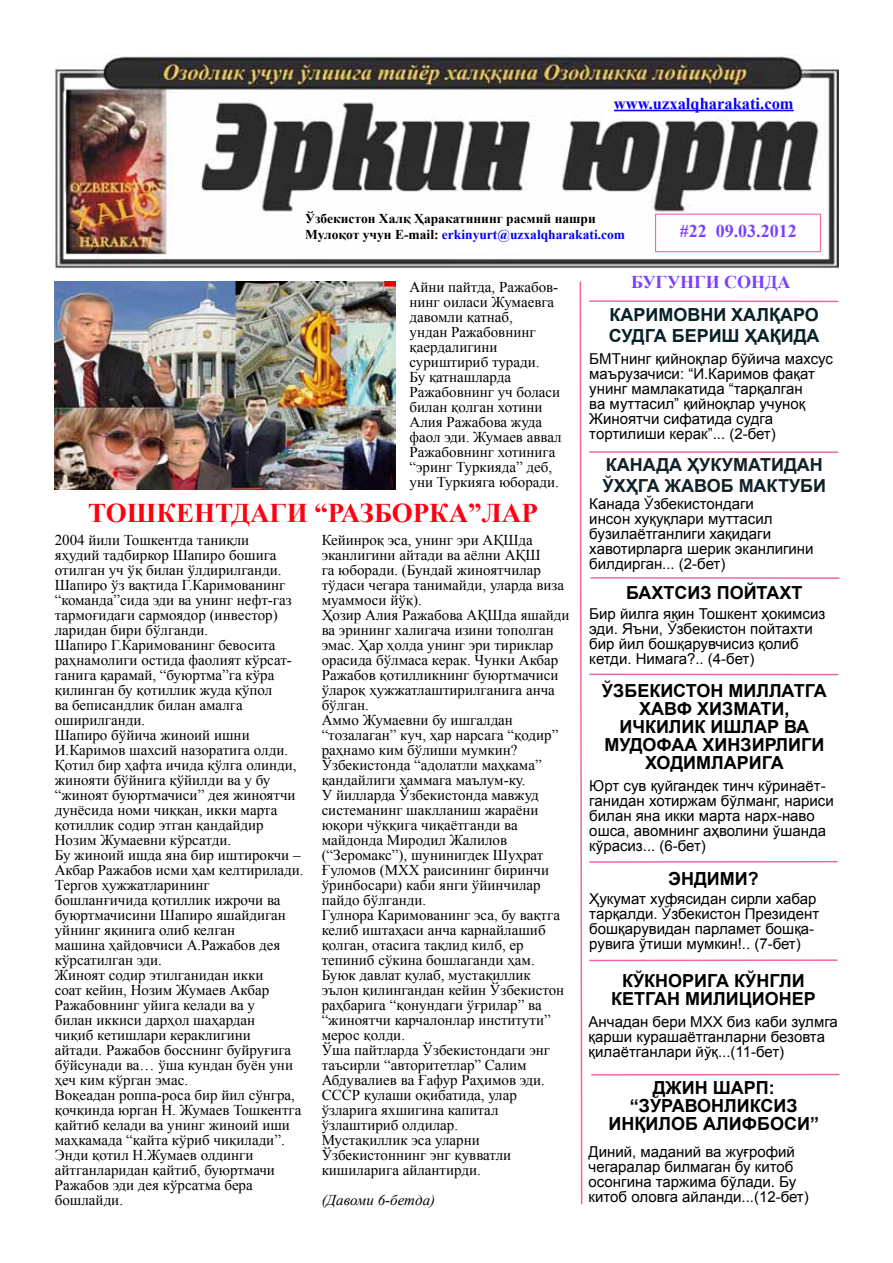
<style>
.page{position:relative;width:893px;height:1263px;background:#fff}
.page>*{position:absolute;margin:0;border:0;box-sizing:border-box;transform-origin:0 0}
.t1{font:700 27px "Times New Roman";color:#ff0013}
.t2{font:700 18px/18px "Arial";color:#000;text-align:center}
.t3{font:700 18px/21.6px "Arial";color:#122028}
.t4{font:700 18px/21px "Arial";color:#082028}
.t5{font:700 18px "Times New Roman";color:#7a40ff}
.t6{font:700 18px "Arial";color:#050000}
.t7{font:700 16.5px "Times New Roman";color:#0a00ff}
.t8{font:15px/15px "Times New Roman";color:#000}
.t9{font:15px/15px "Arial";color:#000}
.t10{font:italic 15px "Times New Roman";color:#000}
.t11{font:700 13.5px/16.2px "Times New Roman";color:#000}
.s1{color:#00f}
</style>
<div class="page">
<img style="left:55px;top:54px;width:784px;height:215px">
<div style="left:655px;top:214px;width:166px;height:38px;border:1px solid #f067a6"></div>
<hr style="left:614px;top:110px;width:180px;height:1px;background:#0a00ff">
<img style="left:55px;top:282px;width:340px;height:207px">
<svg style="left:579px;top:281px;width:4px;height:924px"></svg>
<hr style="left:589px;top:451px;width:249px;height:2px;background:#f067a6">
<hr style="left:589px;top:674px;width:249px;height:1px;background:#f067a6">
<hr style="left:591px;top:577px;width:248px;height:2px;background:#f067a6">
<hr style="left:589px;top:300px;width:249px;height:2px;background:#f067a6">
<hr style="left:589px;top:861px;width:249px;height:2px;background:#f067a6">
<hr style="left:589px;top:959px;width:249px;height:2px;background:#f067a6">
<hr style="left:591px;top:1074px;width:248px;height:1px;background:#f067a6">
<p class="t7" style="left:614px;top:92px;width:181px">www.uzxalqharakati.com</p>
<p class="t11" style="left:305px;top:210px;width:321px">Ўзбекистон Халқ Ҳаракатининг расмий нашри<br>Мулоқот учун E-mail: <span class="s1">erkinyurt@uzxalqharakati.com</span></p>
<p class="t5" style="left:680px;top:218px;width:118px">#22 09.03.2012</p>
<p class="t8" style="left:409px;top:279px;width:154px">Айни пайтда, Ражабов&shy;нинг оиласи Жумаевга давомли қатнаб,<br>ундан Ражабовнинг қаердалигини суриштириб туради.<br>Бу қатнашларда<br>Ражабовнинг уч боласи билан қолган хотини<br>Алия Ражабова жуда фаол эди. Жумаев аввал<br>Ражабовнинг хотинига “эринг Туркияда” деб, уни Туркияга юборади.</p>
<p class="t5" style="left:631px;top:269px;width:64px">БУГУНГИ</p>
<p class="t5" style="left:724px;top:269px;width:28px">СОНДА</p>
<p class="t4" style="left:609px;top:305px;width:212px">Каримовни ХАЛҚАРО судга бериш ҳақида</p>
<p class="t9" style="left:589px;top:352px;width:245px">БМТнинг қийноқлар бўйича махсус маърузачиси: “И.Каримов фақат унинг мамлакатида “тарқалган<br>ва муттасил” қийноқлар учуноқ<br>Жиноятчи сифатида судга тортилиши керак”... (2-бет)</p>
<p class="t3" style="left:603px;top:454px;width:225px">Канада ҳукуматидан<br>ЎХҲга жавоб мактуби</p>
<p class="t9" style="left:589px;top:496px;width:226px">Канада Ўзбекистондаги<br>инсон хуқуқлари муттасил бузилаётганлиги хақидаги хавотирларга шерик эканлигини билдирган... (2-бет)</p>
<p class="t6" style="left:626px;top:580px;width:178px">Бахтсиз пойтахт</p>
<p class="t9" style="left:589px;top:607px;width:238px">Бир йилга яқин Тошкент ҳокимсиз эди. Яъни, Ўзбекистон пойтахти бир йил бошқарувчисиз қолиб кетди. Нимага?.. (4-бет)</p>
<p class="t2" style="left:602px;top:682px;width:226px">Ўзбекистон Миллатга<br>Хавф Хизмати,<br>Ичкилик Ишлар ва<br>Мудофаа Хинзирлиги ходимларига</p>
<p class="t9" style="left:589px;top:778px;width:246px">Юрт сув қуйгандек тинч кўринаёт&shy;ганидан хотиржам бўлманг, нариси билан яна икки марта нарх-наво ошса, авомнинг аҳволини ўшанда кўрасиз... (6-бет)</p>
<p class="t9" style="left:589px;top:891px;width:232px">Ҳукумат хуфясидан сирли хабар тарқалди. Ўзбекистон Президент бошқарувидан парламет бошқа&shy;рувига ўтиши мумкин!.. (7-бет)</p>
<h1 class="t1" style="left:88px;top:494px;width:451px">Тошкентдаги “разборка”лар</h1>
<p class="t8" style="left:55px;top:532px;width:250px">2004 йили Тошкентда таниқли<br>яҳудий тадбиркор Шапиро бошига отилган уч ўқ билан ўлдирилганди.<br>Шапиро ўз вақтида Г.Каримованинг “команда”сида эди ва унинг нефт-газ тармоғидаги сармоядор (инвестор) ларидан бири бўлганди.<br>Шапиро Г.Каримованинг бевосита раҳнамолиги остида фаолият кўрсат&shy;ганига қарамай, “буюртма”га кўра қилинган бу қотиллик жуда қўпол<br>ва беписандлик билан амалга оширилганди.<br>Шапиро бўйича жиноий ишни<br>И.Каримов шахсий назоратига олди.<br>Қотил бир ҳафта ичида қўлга олинди, жинояти бўйнига қўйилди ва у бу “жиноят буюртмачиси” дея жиноятчи дунёсида номи чиққан, икки марта қотиллик содир этган қандайдир<br>Нозим Жумаевни кўрсатди.<br>Бу жиноий ишда яна бир иштирокчи –<br>Акбар Ражабов исми ҳам келтирилади.<br>Тергов ҳужжатларининг бошланғичида қотиллик ижрочи ва буюртмачисини Шапиро яшайдиган уйнинг яқинига олиб келган<br>машина ҳайдовчиси А.Ражабов дея кўрсатилган эди.<br>Жиноят содир этилганидан икки<br>соат кейин, Нозим Жумаев Акбар<br>Ражабовнинг уйига келади ва у<br>билан иккиси дарҳол шаҳардан<br>чиқиб кетишлари кераклигини<br>айтади. Ражабов босснинг буйруғига бўйсунади ва… ўша кундан буён уни ҳеч ким кўрган эмас.<br>Воқеадан роппа-роса бир йил сўнгра, қочқинда юрган Н. Жумаев Тошкентга қайтиб келади ва унинг жиноий иши маҳкамада “қайта кўриб чиқилади”.<br>Энди қотил Н.Жумаев олдинги айтганларидан қайтиб, буюртмачи<br>Ражабов эди дея кўрсатма бера бошлайди.</p>
<p class="t8" style="left:322px;top:532px;width:249px">Кейинроқ эса, унинг эри АҚШда эканлигини айтади ва аёлни АҚШ<br>га юборади. (Бундай жиноятчилар тўдаси чегара танимайди, уларда виза муаммоси йўқ).<br>Ҳозир Алия Ражабова АҚШда яшайди ва эрининг халигача изини тополган эмас. Ҳар ҳолда унинг эри тириклар орасида бўлмаса керак. Чунки Акбар<br>Ражабов қотилликнинг буюртмачиси ўлароқ ҳужжатлаштирилганига анча бўлган.<br>Аммо Жумаевни бу ишгалдан “тозалаган” куч, ҳар нарсага “қодир” раҳнамо ким бўлиши мумкин?<br>Ўзбекистонда “адолатли маҳкама” қандайлиги ҳаммага маълум-ку.<br>У йилларда Ўзбекистонда мавжуд системанинг шаклланиш жараёни юқори чўққига чиқаётганди ва майдонда Миродил Жалилов (“Зеромакс”), шунинигдек Шуҳрат<br>Ғуломов (МХХ раисининг биринчи ўринбосари) каби янги ўйинчилар пайдо бўлганди.<br>Гулнора Каримованинг эса, бу вақтга келиб иштаҳаси анча карнайлашиб қолган, отасига тақлид килб, ер тепиниб сўкина бошлаганди ҳам.<br>Буюк давлат қулаб, мустақиллик эълон қилингандан кейин Ўзбекистон раҳбарига “қонундаги ўғрилар” ва “жиноятчи карчалонлар институти” мерос қолди.<br>Ўша пайтларда Ўзбекистондаги энг таъсирли “авторитетлар” Салим<br>Абдувалиев ва Ғафур Раҳимов эди.<br>СССР қулаши оқибатида, улар ўзларига яхшигина капитал ўзлаштириб олдилар.<br>Мустақиллик эса уларни<br>Ўзбекистоннинг энг қувватли кишиларига айлантирди.</p>
<p class="t2" style="left:668px;top:870px;width:27px">ЭНДИМИ</p>
<p class="t2" style="left:748px;top:870px;width:12px">?</p>
<p class="t2" style="left:611px;top:972px;width:206px">Кўкнорига кўнгли кетган милиционер</p>
<p class="t9" style="left:589px;top:1014px;width:251px">Aнчадан бери МХХ биз каби зулмга қарши курашаётганларни безовта қилаётганлари йўқ...(11-бет)</p>
<p class="t2" style="left:609px;top:1079px;width:212px">ДЖин Шарп: “зўравонликсиз инқилоб алифбоси”</p>
<p class="t9" style="left:589px;top:1144px;width:222px">Диний, маданий ва жуғрофий чегаралар билмаган бу китоб осонгина таржима бўлади. Бу китоб оловга айланди...(12-бет)</p>
<p class="t10" style="left:322px;top:1190px;width:115px">(Давоми 6-бетда)</p>
</div>
